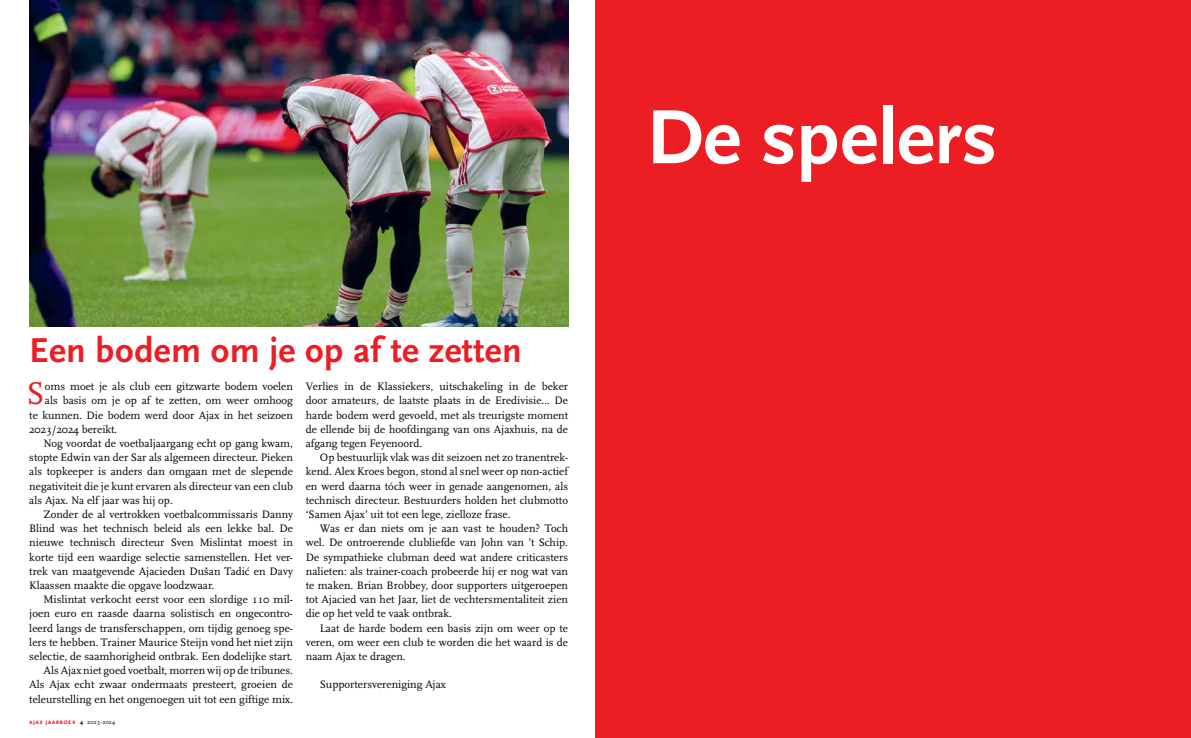
<style>
.page{position:relative;width:1191px;height:738px;background:#fff}
.page>*{position:absolute;margin:0;border:0;box-sizing:border-box;transform-origin:0 0}
.t1{font:700 80px "Scala Sans Pro";color:#fff}
.t2{font:700 36px "Scala Sans Pro";letter-spacing:.01em;color:#ed1d24}
.t3{font:32.7px "Scala Pro";color:#ed1d24}
.t4{font:11.2px/14.2px "Scala Pro";color:#000;text-align:justify}
.t5{font:700 7px "Scala Sans Pro";letter-spacing:.05em;color:#ed1d24}
.s1{font-size:6px;color:#000}
.s2{font-weight:400;font-size:6px;color:#000}
</style>
<div class="page">
<img style="left:29px;top:0;width:539px;height:326px">
<div style="left:595px;top:0;width:596px;height:737px;background:#ed1d24"></div>
<h2 class="t2" style="left:28px;top:329px;width:494px">Een bodem om je op af te zetten</h2>
<p class="t4" style="left:305px;top:379px;width:264px">Verlies in de Klassiekers, uitschakeling in de beker door amateurs, de laatste plaats in de Eredivisie… De harde bodem werd gevoeld, met als treurigste moment de ellende bij de hoofdingang van ons Ajaxhuis, na de afgang tegen Feyenoord.</p>
<p class="t4" style="left:305px;top:450px;width:264px;text-indent:14px">Op bestuurlijk vlak was dit seizoen net zo tranentrek&shy;kend. Alex Kroes begon, stond al snel weer op non-actief en werd daarna tóch weer in genade aangenomen, als technisch directeur. Bestuurders holden het clubmotto ‘Samen Ajax’ uit tot een lege, zielloze frase.</p>
<p class="t4" style="left:305px;top:521px;width:264px;text-indent:14px">Was er dan niets om je aan vast te houden? Toch wel. De ontroerende clubliefde van John van ’t Schip.<br>De sympathieke clubman deed wat andere criticasters nalieten: als trainer-coach probeerde hij er nog wat van te maken. Brian Brobbey, door supporters uitgeroepen tot Ajacied van het Jaar, liet de vechtersmentaliteit zien die op het veld te vaak ontbrak.</p>
<p class="t4" style="left:305px;top:620px;width:264px;text-indent:14px">Laat de harde bodem een basis zijn om weer op te veren, om weer een club te worden die het waard is de naam Ajax te dragen.</p>
<p class="t4" style="left:319px;top:677px;width:127px">Supportersvereniging Ajax</p>
<h3 class="t3" style="left:27px;top:375px;width:20px">S</h3>
<p class="t4" style="left:45px;top:379px;width:249px">oms moet je als club een gitzwarte bodem voelen</p>
<p class="t4" style="left:45px;top:393px;width:249px">als basis om je op af te zetten, om weer omhoog</p>
<p class="t4" style="left:29px;top:407px;width:265px">te kunnen. Die bodem werd door Ajax in het seizoen</p>
<p class="t4" style="left:29px;top:422px;width:89px">2023/2024 bereikt.</p>
<p class="t4" style="left:43px;top:436px;width:251px">Nog voordat de voetbaljaargang echt op gang kwam,</p>
<p class="t4" style="left:29px;top:450px;width:265px">stopte Edwin van der Sar als algemeen directeur. Pieken</p>
<p class="t4" style="left:29px;top:464px;width:265px">als topkeeper is anders dan omgaan met de slepende</p>
<p class="t4" style="left:29px;top:478px;width:265px">negativiteit die je kunt ervaren als directeur van een club</p>
<p class="t4" style="left:29px;top:493px;width:145px">als Ajax. Na elf jaar was hij op.</p>
<p class="t4" style="left:43px;top:507px;width:251px">Zonder de al vertrokken voetbalcommissaris Danny</p>
<p class="t4" style="left:29px;top:521px;width:265px">Blind was het technisch beleid als een lekke bal. De</p>
<p class="t4" style="left:29px;top:535px;width:265px">nieuwe technisch directeur Sven Mislintat moest in</p>
<p class="t4" style="left:29px;top:549px;width:265px">korte tijd een waardige selectie samenstellen. Het ver-</p>
<p class="t4" style="left:29px;top:563px;width:265px">trek van maatgevende Ajacieden Dušan Tadić en Davy</p>
<p class="t4" style="left:29px;top:578px;width:186px">Klaassen maakte die opgave loodzwaar.</p>
<p class="t4" style="left:43px;top:592px;width:251px">Mislintat verkocht eerst voor een slordige 110 mil-</p>
<p class="t4" style="left:29px;top:606px;width:265px">joen euro en raasde daarna solistisch en ongecontro-</p>
<p class="t4" style="left:29px;top:620px;width:265px">leerd langs de transferschappen, om tijdig genoeg spe-</p>
<p class="t4" style="left:29px;top:634px;width:265px">lers te hebben. Trainer Maurice Steijn vond het niet zijn</p>
<p class="t4" style="left:29px;top:648px;width:265px">selectie, de saamhorigheid ontbrak. Een dodelijke start.</p>
<p class="t4" style="left:43px;top:663px;width:251px">Als Ajax niet goed voetbalt, morren wij op de tribunes.</p>
<p class="t4" style="left:29px;top:677px;width:265px">Als Ajax echt zwaar ondermaats presteert, groeien de</p>
<p class="t4" style="left:29px;top:691px;width:265px">teleurstelling en het ongenoegen uit tot een giftige mix.</p>
<p class="t5" style="left:29px;top:717px;width:87px">ajax jaarboek <span class="s1">4</span> <span class="s2">2023-2024</span></p>
<h1 class="t1" style="left:646px;top:91px;width:352px">De spelers</h1>
</div>
